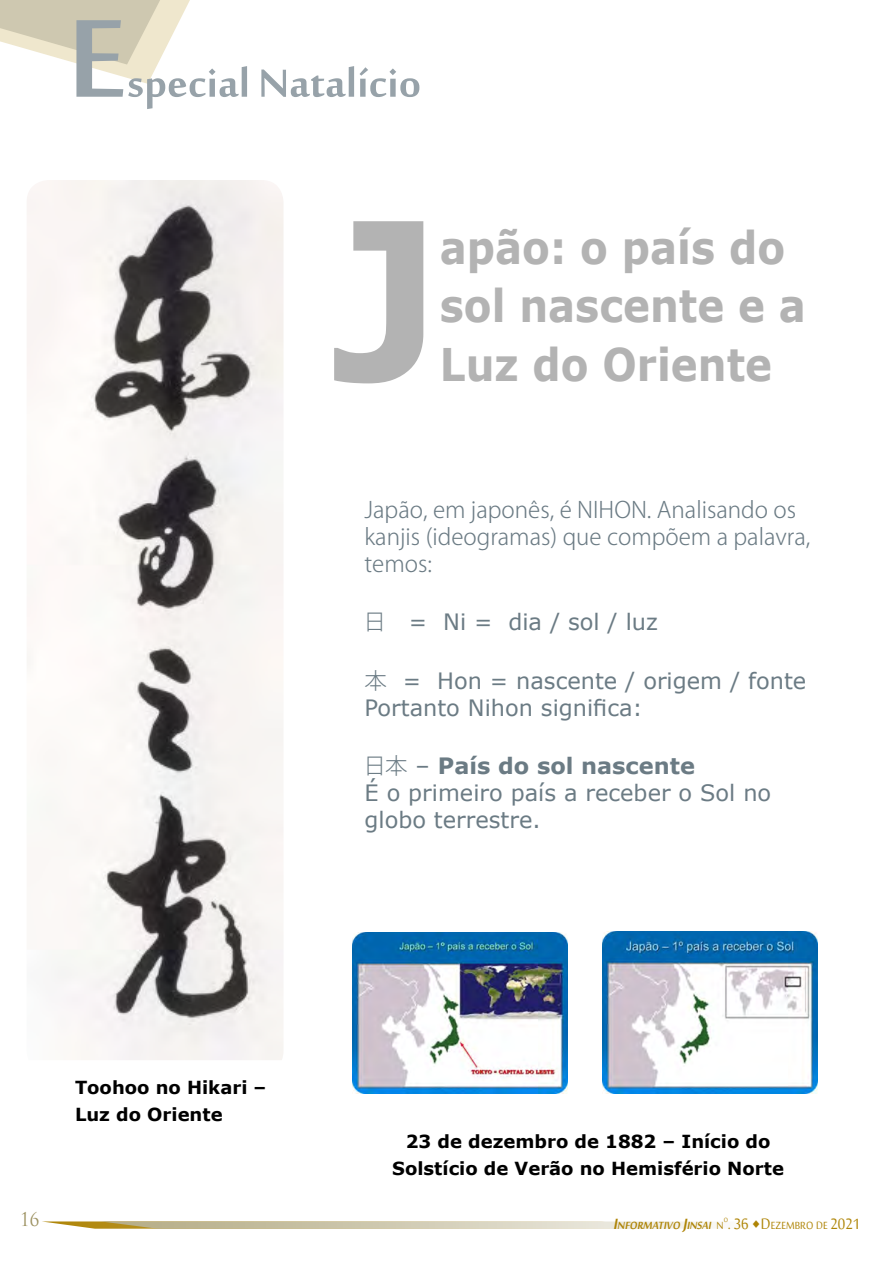
<style>
.page{position:relative;width:893px;height:1263px;background:#fff}
.page>*{position:absolute;margin:0;border:0;box-sizing:border-box;transform-origin:0 0}
.Jinsai_titulo{font:700 219.6px "Verdana";color:#b3b3b3;scale:.9 1}
.Jinsai_page{font:700 153px "Sakkal Majalla";color:#97a2a9}
.Jinsai_page-2{font:700 54px "Sakkal Majalla";color:#97a2a9}
.t1{font:700 53.7px "Sakkal Majalla";color:#ae8405;scale:.9 1}
.Jinsai_titulo-2{font:700 45px "Verdana";color:#b3b3b3;scale:.9 1}
.Jinsai_olho{font:22.5px/27px "Verdana";color:#6b7b84}
.Jinsai_olho-2{font:300 22.5px/27px "Koz Go Pro";color:#6b7b84}
.Jinsai_olho-3{font:700 22.5px "Verdana";color:#6b7b84}
.t2{font:20.55px "Sakkal Majalla";color:#ae8405;scale:.9 1}
.t3{font:18.45px "Trajan Pro";color:#9d9261;scale:.9 1}
.jinsai_legenda{font:700 18px/27px "Verdana";color:#000;text-align:center}
.t4{font:italic 700 14.4px "Sakkal Majalla";color:#ae8405;scale:.9 1}
.t5{font:14.4px "Sakkal Majalla";color:#ae8405;scale:.9 1}
.t6{font:8.4px "Sakkal Majalla";color:#ae8405;scale:.9 1}
.s1{font-family:"Koz Go Pro";font-weight:300}
.s2{font-weight:400}
.s3{font-size:20.55px}
.s4{font-weight:400;font-style:normal}
</style>
<div class="page">
<svg style="left:42px;top:1221px;width:674px;height:8px;background:#d5ccae"></svg>
<svg style="left:0;top:0;width:190px;height:84px"></svg>
<img style="left:352px;top:932px;width:215px;height:162px">
<img style="left:602px;top:932px;width:216px;height:162px">
<img style="left:27px;top:180px;width:256px;height:880px">
<p class="Jinsai_page" style="left:68px;top:-26px;width:61px">E</p>
<p class="Jinsai_page-2" style="left:127px;top:53px;width:296px">special Natalício</p>
<p class="Jinsai_titulo" style="left:330px;top:145px;width:123px">J</p>
<p class="Jinsai_titulo-2" style="left:440px;top:216px;width:385px">apão: o país do</p>
<p class="Jinsai_titulo-2" style="left:440px;top:274px;width:408px">sol nascente e a</p>
<p class="Jinsai_titulo-2" style="left:440px;top:333px;width:371px">Luz do Oriente</p>
<p class="Jinsai_olho-2" style="left:364px;top:496px;width:447px">Japão, em japonês, é NIHON. Analisando os kanjis (ideogramas) que compõem a palavra, temos:</p>
<p class="jinsai_legenda" style="left:75px;top:1073px;width:193px;text-align:left">Toohoo no Hikari –<br>Luz do Oriente</p>
<p class="Jinsai_olho" style="left:364px;top:608px;width:296px"><span class="s1">日</span> = Ni = dia / sol / luz</p>
<p class="Jinsai_olho" style="left:364px;top:667px;width:443px"><span class="s1">本</span> = Hon = nascente / origem / fonte</p>
<p class="Jinsai_olho" style="left:364px;top:694px;width:280px">Portanto Nihon significa:</p>
<p class="Jinsai_olho-3" style="left:364px;top:750px;width:333px"><span class="s1">日本</span> <span class="s2">–</span> País do sol nascente</p>
<p class="Jinsai_olho" style="left:364px;top:779px;width:408px">É o primeiro país a receber o Sol no globo terrestre.</p>
<p class="jinsai_legenda" style="left:392px;top:1127px;width:393px">23 de dezembro de 1882 – Início do<br>Solstício de Verão no Hemisfério Norte</p>
<p class="t3" style="left:20px;top:1207px;width:23px">16</p>
<p class="t2" style="left:728px;top:1213px;width:25px">. 36</p>
<h3 class="t1" style="left:751px;top:1183px;width:12px">.</h3>
<p class="t5" style="left:761px;top:1218px;width:112px"><span class="s3">D</span>ezembro de <span class="s3">2021</span></p>
<p class="t4" style="left:613px;top:1218px;width:124px"><span class="s3">I</span> nformativo <span class="s3">J</span>insai <span class="s4">n</span></p>
<p class="t6" style="left:724px;top:1216px;width:6px">o</p>
</div>
